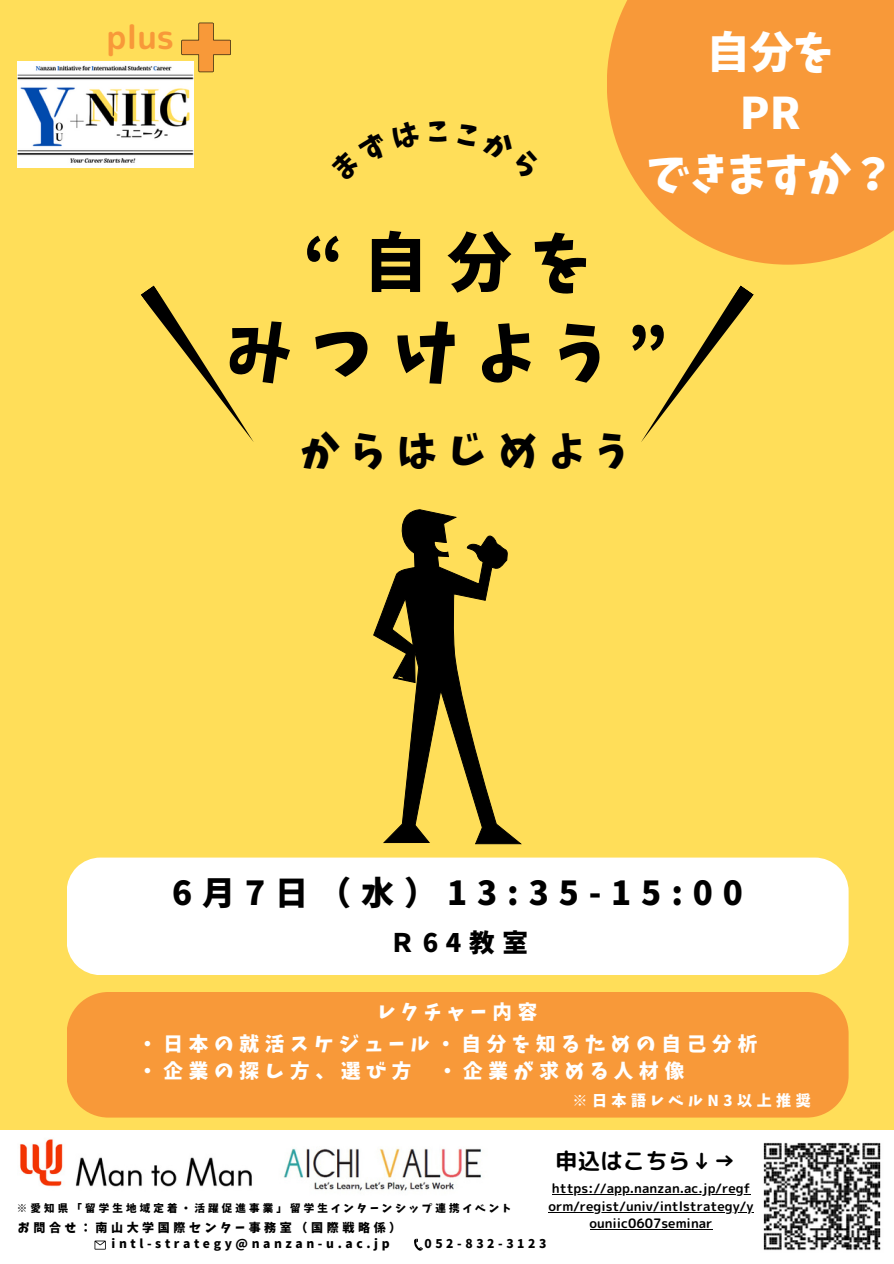
<style>
.page{position:relative;width:894px;height:1264px;background:#fff}
.page>*{position:absolute;margin:0;border:0;box-sizing:border-box;transform-origin:0 0}
.t1{font:64.5px "Keifont";letter-spacing:.3em;color:#000}
.t2{font:43.5px "Keifont";color:#fff}
.t3{font:39px "Keifont";letter-spacing:.3em;color:#000}
.t4{font:33px "Keifont";letter-spacing:.3em;color:#000}
.t5{font:33px "rounded mplus 1 p bold";color:#f89939}
.t6{font:27px "Keifont";color:#000}
.t7{font:25.5px "Keifont";letter-spacing:.3em;color:#000}
.t8{font:22.5px "rounded mplus 1 p bold";color:#000}
.t9{font:19.5px "Keifont";letter-spacing:.3em;color:#fff}
.t10{font:15px "Keifont";letter-spacing:.3em;color:#fff}
.t11{font:13.05px/17.5px "rounded mplus 1 p bold";color:#000;text-align:center}
.t12{font:12px "Keifont";letter-spacing:.3em;color:#000}
.t13{font:10.5px "Keifont";letter-spacing:.3em;color:#000}
</style>
<div class="page">
<div style="left:0;top:0;width:893px;height:1263px;background:#ffde59"></div>
<svg style="left:141px;top:285px;width:113px;height:157px"></svg>
<svg style="left:641px;top:285px;width:112px;height:157px"></svg>
<div style="left:606px;top:0;width:287px;height:265px;background:#f89939"></div>
<div style="left:67px;top:857px;width:781px;height:117px;background:#fff"></div>
<svg style="left:373px;top:509px;width:148px;height:335px"></svg>
<div style="left:0;top:1129px;width:893px;height:134px;background:#fff"></div>
<img style="left:283px;top:1148px;width:199px;height:43px">
<img style="left:20px;top:1139px;width:232px;height:48px">
<img style="left:18px;top:62px;width:175px;height:106px">
<svg style="left:181px;top:23px;width:50px;height:49px"></svg>
<div style="left:67px;top:992px;width:781px;height:125px;background:#f89939"></div>
<img style="left:753px;top:1142px;width:128px;height:108px">
<svg style="left:94px;top:1240px;width:12px;height:9px"></svg>
<svg style="left:414px;top:1238px;width:9px;height:12px"></svg>
<hr style="left:551px;top:1194px;width:198px;height:1px;background:#000">
<hr style="left:548px;top:1211px;width:205px;height:1px;background:#000">
<hr style="left:589px;top:1229px;width:123px;height:1px;background:#000">
<p class="t5" style="left:106px;top:13px;width:69px">plus</p>
<p class="t6" style="left:426px;top:118px;width:23px">こ</p>
<p class="t2" style="left:706px;top:31px;width:129px">自分を</p>
<p class="t2" style="left:739px;top:92px;width:62px">PR</p>
<p class="t2" style="left:645px;top:153px;width:250px">できますか？</p>
<p class="t1" style="left:303px;top:230px;width:289px">“自分を</p>
<p class="t1" style="left:226px;top:321px;width:442px">みつけよう”</p>
<p class="t3" style="left:301px;top:431px;width:329px">からはじめよう</p>
<p class="t4" style="left:172px;top:876px;width:572px">6月7日（水）13:35-15:00</p>
<p class="t7" style="left:389px;top:930px;width:140px">Ｒ64教室</p>
<p class="t9" style="left:377px;top:1001px;width:161px">レクチャー内容</p>
<p class="t9" style="left:138px;top:1034px;width:620px">・日本の就活スケジュール・自分を知るための自己分析</p>
<p class="t9" style="left:138px;top:1061px;width:275px">・企業の探し方、選び方</p>
<p class="t9" style="left:437px;top:1061px;width:248px">・企業が求める人材像</p>
<p class="t10" style="left:572px;top:1093px;width:240px">※日本語レベルN3以上推奨</p>
<p class="t8" style="left:555px;top:1145px;width:182px">申込はこちら↓→</p>
<p class="t11" style="left:548px;top:1179px;width:206px">https://app.nanzan.ac.jp/regf orm/regist/univ/intlstrategy/y ouniic0607seminar</p>
<p class="t13" style="left:17px;top:1202px;width:496px">※愛知県「留学生地域定着・活躍促進事業」留学生インターンシップ連携イベント</p>
<p class="t12" style="left:18px;top:1221px;width:385px">お問合せ：南山大学国際センター事務室（国際戦略係）</p>
<p class="t12" style="left:111px;top:1237px;width:279px">intl-strategy@nanzan-u.ac.jp</p>
<p class="t12" style="left:424px;top:1237px;width:123px">052-832-3123</p>
</div>
